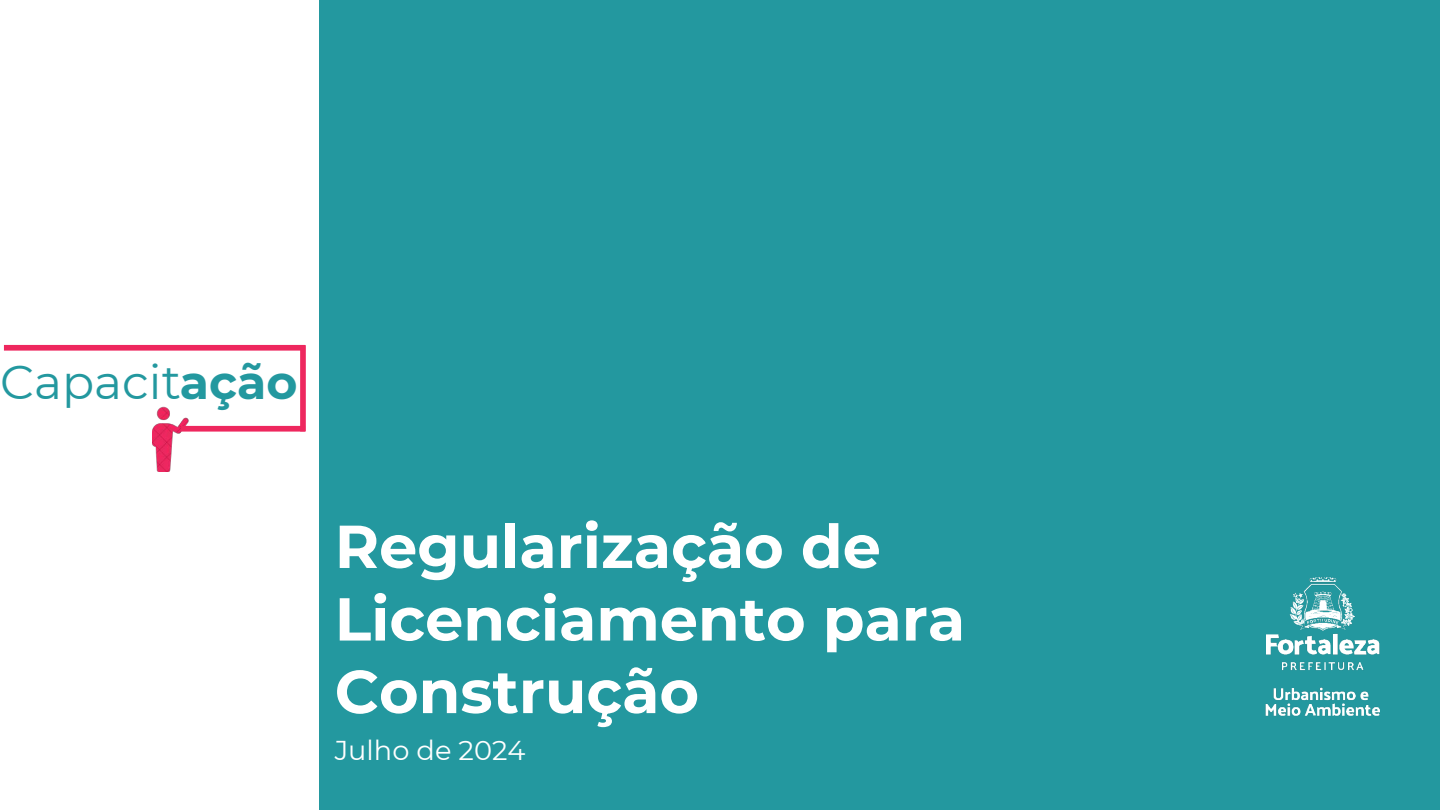
<style>
.page{position:relative;width:1440px;height:810px;background:#fff}
.page>*{position:absolute;margin:0;border:0;box-sizing:border-box;transform-origin:0 0}
.t1{font:700 60.5px/72.6px "Montserrat";color:#fff}
.t2{font:47.4px "Montserrat";color:#23989f}
.t3{font:27.2px "Montserrat";color:#fff}
.s1{font-weight:700}
</style>
<div class="page">
<div style="left:319px;top:0;width:1121px;height:810px;background:#23989f"></div>
<img style="left:152px;top:406px;width:38px;height:65px">
<div style="left:4px;top:345px;width:301px;height:6px;background:#ee275e"></div>
<div style="left:300px;top:345px;width:6px;height:86px;background:#ee275e"></div>
<div style="left:181px;top:426px;width:124px;height:6px;background:#ee275e"></div>
<div style="left:181px;top:438px;width:26px;height:28px;background:#fff"></div>
<img style="left:1265px;top:577px;width:115px;height:139px">
<p class="t2" style="left:0;top:354px;width:299px">Capacit<span class="s1">ação</span></p>
<p class="t1" style="left:335px;top:510px;width:632px">Regularização de<br>Licenciamento para<br>Construção</p>
<p class="t3" style="left:335px;top:733px;width:192px">Julho de 2024</p>
</div>
